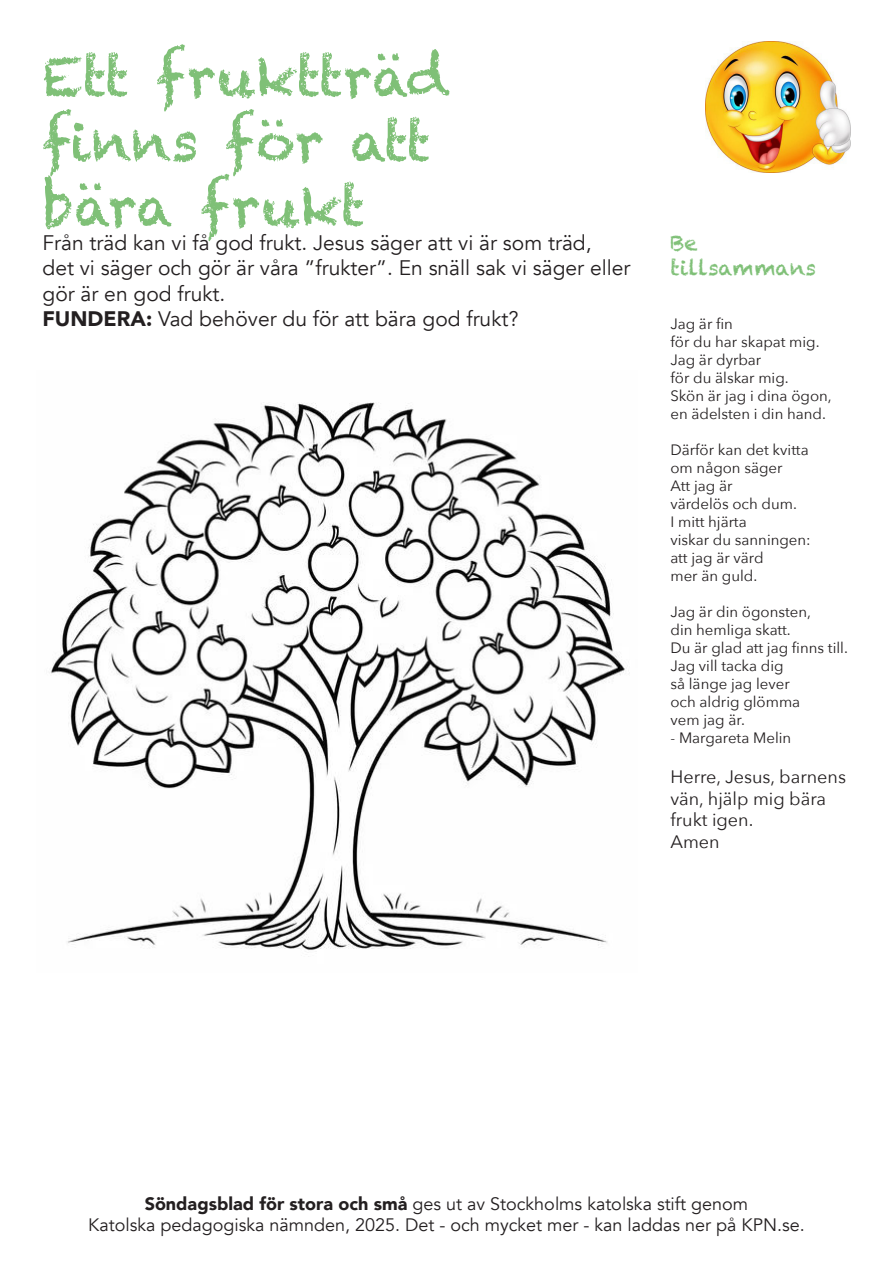
<style>
.page{position:relative;width:893px;height:1263px;background:#fff}
.page>*{position:absolute;margin:0;border:0;box-sizing:border-box;transform-origin:0 0}
.t1{font:54px "Chalkduster";color:#7fc077}
.t2{font:21px/25.2px "Avenir";color:#231f20}
.t3{font:21px "Chalkduster";color:#7fc077}
.t4{font:18px "Avenir";color:#231f20}
.t5{font:18px/21.6px "Avenir Next";color:#231f20}
.t6{font:15px/18px "Avenir Next";color:#231f20}
.s1{font-weight:900}
</style>
<div class="page">
<img style="left:50px;top:402px;width:575px;height:548px">
<img style="left:706px;top:42px;width:144px;height:131px">
<p class="t1" style="left:43px;top:45px;width:407px">Ett fruktträd</p>
<p class="t1" style="left:43px;top:110px;width:390px">finns för att</p>
<p class="t1" style="left:43px;top:175px;width:324px">bära frukt</p>
<p class="t2" style="left:43px;top:231px;width:551px">Från träd kan vi få god frukt. Jesus säger att vi är som träd,</p>
<p class="t2" style="left:43px;top:256px;width:589px">det vi säger och gör är våra ”frukter”. En snäll sak vi säger eller gör är en god frukt.</p>
<p class="t2" style="left:43px;top:306px;width:477px"><span class="s1">FUNDERA:</span> Vad behöver du för att bära god frukt?</p>
<p class="t3" style="left:670px;top:231px;width:29px">Be</p>
<p class="t3" style="left:670px;top:256px;width:147px">tillsammans</p>
<p class="t6" style="left:670px;top:315px;width:151px">Jag är fin<br>för du har skapat mig.</p>
<p class="t6" style="left:670px;top:351px;width:120px">Jag är dyrbar<br>för du älskar mig.</p>
<p class="t6" style="left:670px;top:387px;width:163px">Skön är jag i dina ögon,</p>
<p class="t6" style="left:670px;top:405px;width:157px">en ädelsten i din hand.</p>
<p class="t6" style="left:670px;top:441px;width:140px">Därför kan det kvitta om någon säger</p>
<p class="t6" style="left:670px;top:477px;width:128px">Att jag är<br>värdelös och dum.</p>
<p class="t6" style="left:670px;top:513px;width:142px">I mitt hjärta<br>viskar du sanningen:</p>
<p class="t6" style="left:670px;top:549px;width:95px">att jag är värd mer än guld.</p>
<p class="t6" style="left:670px;top:603px;width:142px">Jag är din ögonsten, din hemliga skatt.</p>
<p class="t6" style="left:670px;top:639px;width:179px">Du är glad att jag finns till.</p>
<p class="t6" style="left:670px;top:657px;width:121px">Jag vill tacka dig så länge jag lever</p>
<p class="t6" style="left:670px;top:693px;width:131px">och aldrig glömma vem jag är.</p>
<p class="t6" style="left:670px;top:729px;width:122px">- Margareta Melin</p>
<p class="t5" style="left:670px;top:765px;width:177px">Herre, Jesus, barnens vän, hjälp mig bära frukt igen.<br>Amen</p>
<p class="t4" style="left:145px;top:1193px;width:605px"><span class="s1">Söndagsblad för stora och små</span> ges ut av Stockholms katolska stift genom</p>
<p class="t4" style="left:88px;top:1214px;width:718px">Katolska pedagogiska nämnden, 2025. Det - och mycket mer - kan laddas ner på KPN.se.</p>
</div>
